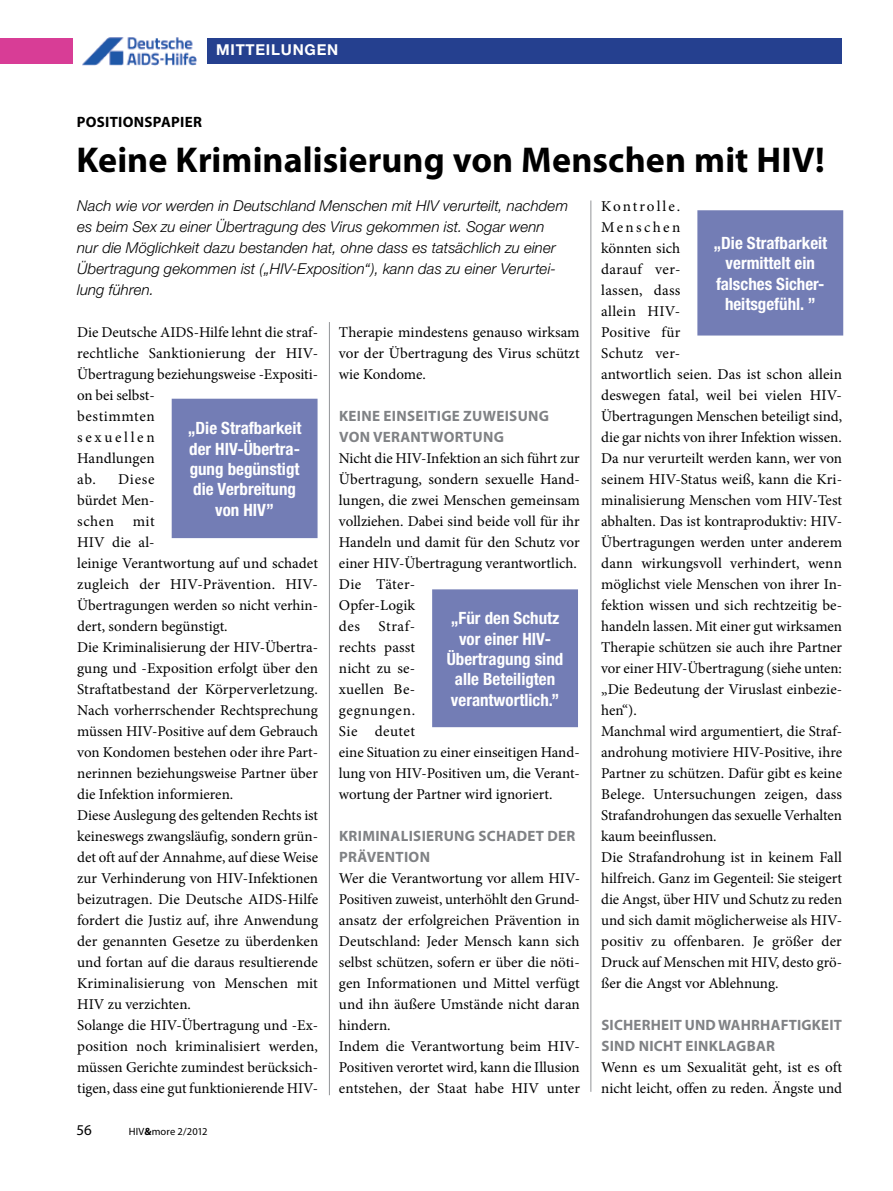
<style>
.page{position:relative;width:893px;height:1191px;background:#fff}
.page>*{position:absolute;margin:0;border:0;box-sizing:border-box;transform-origin:0 0}
.t1{font:700 36px "Myriad Pro";color:#000}
.t2{font:700 condensed 16.95px/20.4px "Helvetica Neue";color:#fff;text-align:center}
.t3{font:15px/21px "Minion Pro";color:#000}
.t4{font:italic 300 15px/21px "Helvetica Neue";letter-spacing:.005em;color:#000}
.t5{font:700 15px/21px "Myriad Pro";letter-spacing:.02em;color:#808285}
.t6{font:700 15px "Myriad Pro";letter-spacing:.02em;color:#000}
.t7{font:700 15px "Helvetica Neue";color:#fff}
.t8{font:15px "Myriad Pro";color:#000}
.t9{font:10.5px "Myriad Pro";letter-spacing:.015em;color:#000}
.s1{font-weight:700}
</style>
<div class="page">
<div style="left:208px;top:39px;width:634px;height:25px;background:#25408f"></div>
<div style="left:0;top:39px;width:72px;height:25px;background:#d83d96"></div>
<hr style="left:590px;top:200px;width:1px;height:891px;background:#939598">
<hr style="left:329px;top:322px;width:1px;height:773px;background:#939598">
<div style="left:172px;top:399px;width:145px;height:138px;background:#737db5"></div>
<div style="left:172px;top:399px;width:146px;height:139px;border:2px solid #737db5"></div>
<div style="left:433px;top:590px;width:144px;height:136px;background:#737db5"></div>
<div style="left:432px;top:589px;width:146px;height:138px;border:2px solid #737db5"></div>
<div style="left:698px;top:211px;width:144px;height:124px;background:#737db5"></div>
<div style="left:697px;top:210px;width:146px;height:125px;border:2px solid #737db5"></div>
<img style="left:82px;top:37px;width:115px;height:29px">
<p class="t7" style="left:216px;top:40px;width:124px">MITTEILUNGEN</p>
<p class="t6" style="left:77px;top:112px;width:127px">POSITIONSPAPIER</p>
<h1 class="t1" style="left:77px;top:136px;width:750px">KEINE KRIMINALISIERUNG VON MENSCHEN MIT HIV!</h1>
<p class="t4" style="left:77px;top:195px;width:492px">Nach wie vor werden in Deutschland Menschen mit HIV verurteilt, nachdem es beim Sex zu einer Übertragung des Virus gekommen ist. Sogar wenn nur die Möglichkeit dazu bestanden hat, ohne dass es tatsächlich zu einer Übertragung gekommen ist („HIV-Exposition“), kann das zu einer Verurtei&shy;lung führen.</p>
<p class="t3" style="left:77px;top:322px;width:243px">Die Deutsche AIDS-Hilfe lehnt die straf&shy;rechtliche Sanktionierung der HIV-<br>Übertragung beziehungsweise -Expositi&shy;on bei selbst-<br>bestimmten<br>sexuellen<br>Handlungen<br>ab. Diese<br>bürdet Men-<br>schen mit<br>HIV die al-<br>leinige Verantwortung auf und schadet zugleich der HIV-Prävention. HIV-<br>Übertragungen werden so nicht verhin&shy;dert, sondern begünstigt.<br>Die Kriminalisierung der HIV-Übertra&shy;gung und -Exposition erfolgt über den<br>Straftatbestand der Körperverletzung.<br>Nach vorherrschender Rechtsprechung müssen HIV-Positive auf dem Gebrauch von Kondomen bestehen oder ihre Part&shy;nerinnen beziehungsweise Partner über die Infektion informieren.<br>Diese Auslegung des geltenden Rechts ist keineswegs zwangsläufig, sondern grün&shy;det oft auf der Annahme, auf diese Weise zur Verhinderung von HIV-Infektionen beizutragen. Die Deutsche AIDS-Hilfe fordert die Justiz auf, ihre Anwendung der genannten Gesetze zu überdenken und fortan auf die daraus resultierende<br>Kriminalisierung von Menschen mit<br>HIV zu verzichten.<br>Solange die HIV-Übertragung und -Ex&shy;position noch kriminalisiert werden, müssen Gerichte zumindest berücksich&shy;tigen, dass eine gut funktionierende HIV-</p>
<p class="t3" style="left:339px;top:322px;width:242px;text-align:justify">Therapie mindestens genauso wirksam vor der Übertragung des Virus schützt wie Kondome.</p>
<p class="t5" style="left:339px;top:405px;width:211px">KEINE EINSEITIGE ZUWEISUNG<br>VON VERANTWORTUNG</p>
<p class="t3" style="left:339px;top:448px;width:242px">Nicht die HIV-Infektion an sich führt zur<br>Übertragung, sondern sexuelle Hand&shy;lungen, die zwei Menschen gemeinsam vollziehen. Dabei sind beide voll für ihr<br>Handeln und damit für den Schutz vor einer HIV-Übertragung verantwortlich.<br>Die Täter-<br>Opfer-Logik<br>des Straf-<br>rechts passt<br>nicht zu se-<br>xuellen Be-<br>gegnungen.<br>Sie deutet<br>eine Situation zu einer einseitigen Hand&shy;lung von HIV-Positiven um, die Verant&shy;wortung der Partner wird ignoriert.</p>
<p class="t5" style="left:339px;top:825px;width:238px">KRIMINALISIERUNG SCHADET DER<br>PRÄVENTION</p>
<p class="t3" style="left:339px;top:868px;width:243px">Wer die Verantwortung vor allem HIV-Positiven zuweist, unterhöhlt den Grund&shy;ansatz der erfolgreichen Prävention in Deutschland: Jeder Mensch kann sich selbst schützen, sofern er über die nöti&shy;gen Informationen und Mittel verfügt und ihn äußere Umstände nicht daran hindern.<br>Indem die Verantwortung beim HIV-Positiven verortet wird, kann die Illusion entstehen, der Staat habe HIV unter</p>
<p class="t2" style="left:188px;top:418px;width:115px">„Die Strafbarkeit der HIV-Übertra&shy;gung begünstigt die Verbreitung von HIV”</p>
<p class="t2" style="left:447px;top:607px;width:118px">„Für den Schutz vor einer HIV-<br>Übertragung sind alle Beteiligten verantwortlich.”</p>
<p class="t8" style="left:77px;top:1121px;width:17px">56</p>
<p class="t9" style="left:129px;top:1125px;width:80px">HIV<span class="s1">&amp;</span>more 2/2012</p>
<p class="t3" style="left:601px;top:196px;width:242px">Kontrolle.<br>Menschen<br>könnten sich<br>darauf ver-<br>lassen, dass<br>allein HIV-<br>Positive für<br>Schutz ver-<br>antwortlich seien. Das ist schon allein deswegen fatal, weil bei vielen HIV-<br>Übertragungen Menschen beteiligt sind, die gar nichts von ihrer Infektion wissen.<br>Da nur verurteilt werden kann, wer von seinem HIV-Status weiß, kann die Kri&shy;minalisierung Menschen vom HIV-Test abhalten. Das ist kontraproduktiv: HIV-<br>Übertragungen werden unter anderem dann wirkungsvoll verhindert, wenn möglichst viele Menschen von ihrer In&shy;fektion wissen und sich rechtzeitig be&shy;handeln lassen. Mit einer gut wirksamen<br>Therapie schützen sie auch ihre Partner vor einer HIV-Übertragung (siehe unten: „Die Bedeutung der Viruslast einbezie&shy;hen“).<br>Manchmal wird argumentiert, die Straf&shy;androhung motiviere HIV-Positive, ihre<br>Partner zu schützen. Dafür gibt es keine<br>Belege. Untersuchungen zeigen, dass<br>Strafandrohungen das sexuelle Verhalten kaum beeinflussen.<br>Die Strafandrohung ist in keinem Fall hilfreich. Ganz im Gegenteil: Sie steigert die Angst, über HIV und Schutz zu reden und sich damit möglicherweise als HIV&shy;positiv zu offenbaren. Je größer der<br>Druck auf Menschen mit HIV, desto grö&shy;ßer die Angst vor Ablehnung.</p>
<p class="t5" style="left:601px;top:1014px;width:242px">SICHERHEIT UND WAHRHAFTIGKEIT<br>SIND NICHT EINKLAGBAR</p>
<p class="t3" style="left:601px;top:1057px;width:242px">Wenn es um Sexualität geht, ist es oft nicht leicht, offen zu reden. Ängste und</p>
<p class="t2" style="left:713px;top:232px;width:115px">„Die Strafbarkeit vermittelt ein falsches Sicher&shy;heitsgefühl. ”</p>
</div>
